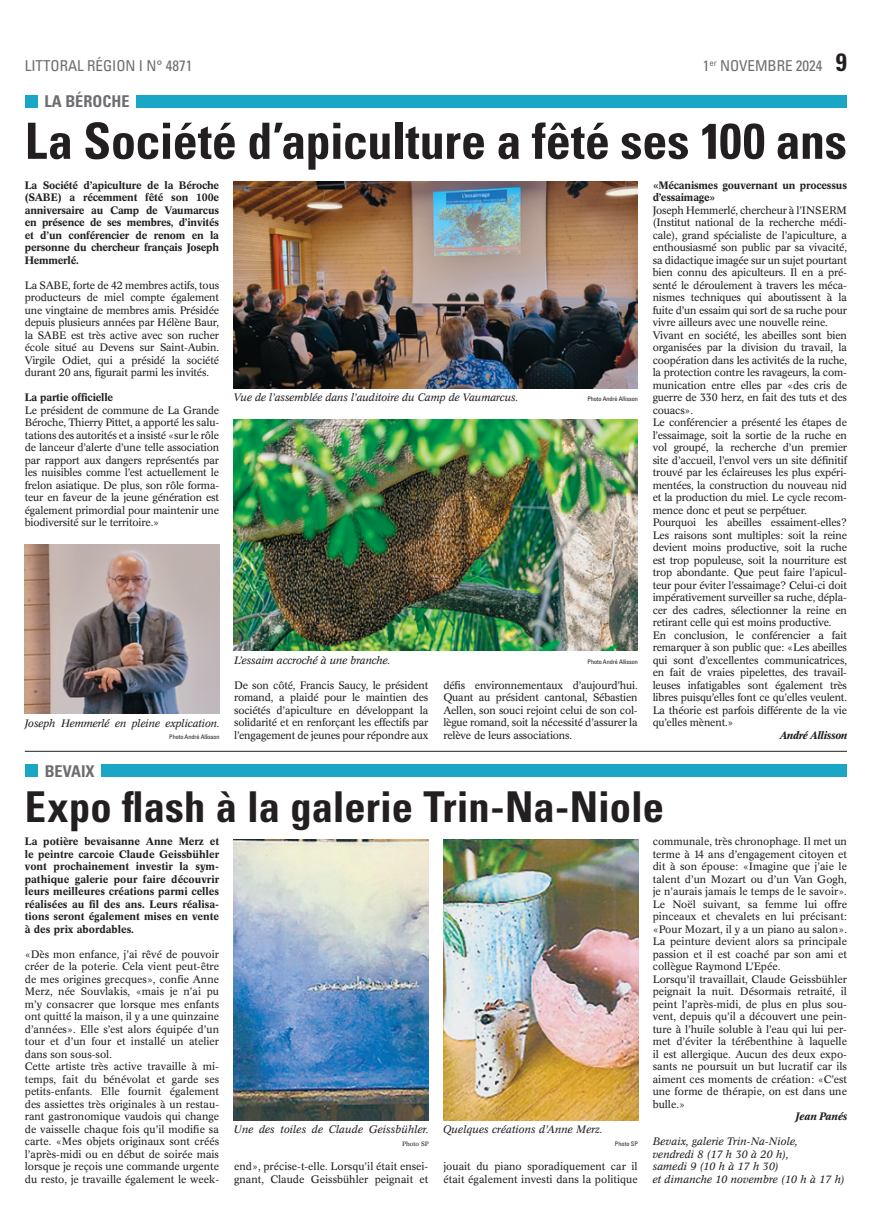
<style>
.page{position:relative;width:886px;height:1223px;background:#fff}
.page>*{position:absolute;margin:0;border:0;box-sizing:border-box;transform-origin:0 0}
.t1{font:700 condensed 50px "Univers";letter-spacing:-.005em;color:#231f20}
.t2{font:700 condensed 42.5px "Univers";color:#231f20}
.t3{font:700 condensed 16.25px "Univers";color:#6c6d70}
.t4{font:condensed 15px "Univers";color:#6c6d70}
.t5{font:10.62px/12.5px "Concorde BE";letter-spacing:-.015em;color:#231f20}
.t6{font:500 10.62px/12.5px "Concorde BE";letter-spacing:-.015em;color:#231f20;text-align:justify}
.t7{font:italic 10.62px/12.5px "Concorde BE";color:#231f20}
.t8{font:italic 500 10.62px "Concorde BE";letter-spacing:-.015em;color:#231f20}
.t9{font:condensed 6.25px "Univers";letter-spacing:-.015em;color:#231f20}
.t10{font:6.25px "Concorde BE";color:#231f20}
.s1{font-weight:700;font-size:25px;color:#231f20}
</style>
<div class="page">
<div style="left:25px;top:95px;width:13px;height:13px;background:#1aa7c6"></div>
<div style="left:137px;top:95px;width:710px;height:12px;background:#1aa7c6"></div>
<img style="left:234px;top:182px;width:404px;height:206px">
<hr style="left:25px;top:751px;width:822px;height:1px;background:#231f20">
<img style="left:25px;top:544px;width:195px;height:169px">
<img style="left:234px;top:419px;width:404px;height:231px">
<img style="left:234px;top:839px;width:194px;height:281px">
<img style="left:443px;top:839px;width:195px;height:281px">
<div style="left:25px;top:764px;width:13px;height:13px;background:#1aa7c6"></div>
<div style="left:102px;top:764px;width:745px;height:12px;background:#1aa7c6"></div>
<h3 class="t4" style="left:25px;top:56px;width:169px">LITTORAL RÉGION I N° 4871</h3>
<h3 class="t4" style="left:703px;top:56px;width:146px">1<sup>er</sup> NOVEMBRE 2024 <span class="s1">9</span></h3>
<h3 class="t3" style="left:45px;top:92px;width:86px">LA BÉROCHE</h3>
<h1 class="t1" style="left:25px;top:110px;width:824px">La Société d’apiculture a fêté ses 100 ans</h1>
<p class="t6" style="left:25px;top:179px;width:196px">La Société d’apiculture de la Béroche (SABE) a récemment fêté son 100e anniversaire au Camp de Vaumarcus en présence de ses membres, d’invités et d’un conférencier de renom en la personne du chercheur français Joseph Hemmerlé.</p>
<p class="t5" style="left:25px;top:279px;width:196px;text-align:justify">La SABE, forte de 42 membres actifs, tous producteurs de miel compte également une vingtaine de membres amis. Présidée depuis plusieurs années par Hélène Baur, la SABE est très active avec son rucher école situé au Devens sur Saint-Aubin.<br>Virgile Odiet, qui a présidé la société durant 20 ans, figurait parmi les invités.</p>
<p class="t6" style="left:25px;top:391px;width:90px">La partie officielle</p>
<p class="t5" style="left:25px;top:404px;width:196px;text-align:justify">Le président de commune de La Grande Béroche, Thierry Pittet, a apporté les salu&shy;tations des autorités et a insisté «sur le rôle de lanceur d’alerte d’une telle association par rapport aux dangers représentés par les nuisibles comme l’est actuellement le frelon asiatique. De plus, son rôle forma&shy;teur en faveur de la jeune génération est également primordial pour maintenir une biodiversité sur le territoire.»</p>
<p class="t6" style="left:653px;top:179px;width:196px">«Mécanismes gouvernant un processus d’essaimage»</p>
<p class="t5" style="left:653px;top:204px;width:196px">Joseph Hemmerlé, chercheur à l’INSERM (Institut national de la recherche médi&shy;cale), grand spécialiste de l’apiculture, a enthousiasmé son public par sa vivacité, sa didactique imagée sur un sujet pourtant bien connu des apiculteurs. Il en a pré&shy;senté le déroulement à travers les méca&shy;nismes techniques qui aboutissent à la fuite d’un essaim qui sort de sa ruche pour vivre ailleurs avec une nouvelle reine.<br>Vivant en société, les abeilles sont bien organisées par la division du travail, la coopération dans les activités de la ruche, la protection contre les ravageurs, la com&shy;munication entre elles par «des cris de guerre de 330 herz, en fait des tuts et des couacs».<br>Le conférencier a présenté les étapes de l’essaimage, soit la sortie de la ruche en vol groupé, la recherche d’un premier site d’accueil, l’envol vers un site définitif trouvé par les éclaireuses les plus expéri&shy;mentées, la construction du nouveau nid et la production du miel. Le cycle recom&shy;mence donc et peut se perpétuer.<br>Pourquoi les abeilles essaiment-elles?<br>Les raisons sont multiples: soit la reine devient moins productive, soit la ruche est trop populeuse, soit la nourriture est trop abondante. Que peut faire l’apicul&shy;teur pour éviter l’essaimage? Celui-ci doit impérativement surveiller sa ruche, dépla&shy;cer des cadres, sélectionner la reine en retirant celle qui est moins productive.<br>En conclusion, le conférencier a fait remarquer à son public que: «Les abeilles qui sont d’excellentes communicatrices, en fait de vraies pipelettes, des travail&shy;leuses infatigables sont également très libres puisqu’elles font ce qu’elles veulent.<br>La théorie est parfois différente de la vie qu’elles mènent.»</p>
<p class="t8" style="left:779px;top:728px;width:69px">André Allisson</p>
<p class="t7" style="left:234px;top:391px;width:286px">Vue de l’assemblée dans l’auditoire du Camp de Vaumarcus.</p>
<p class="t9" style="left:587px;top:395px;width:52px">Photo André Allisson</p>
<p class="t7" style="left:234px;top:654px;width:158px">L’essaim accroché à une branche.</p>
<p class="t9" style="left:588px;top:658px;width:52px">Photo André Allisson</p>
<p class="t5" style="left:234px;top:679px;width:196px;text-align:justify">De son côté, Francis Saucy, le président romand, a plaidé pour le maintien des sociétés d’apiculture en développant la solidarité et en renforçant les effectifs par l’engagement de jeunes pour répondre aux</p>
<p class="t5" style="left:443px;top:679px;width:196px;text-align:justify">défis environnementaux d’aujourd’hui.<br>Quant au président cantonal, Sébastien Aellen, son souci rejoint celui de son col&shy;lègue romand, soit la nécessité d’assurer la relève de leurs associations.</p>
<p class="t7" style="left:25px;top:716px;width:196px">Joseph Hemmerlé en pleine explication.</p>
<p class="t9" style="left:169px;top:733px;width:52px">Photo André Allisson</p>
<h3 class="t3" style="left:45px;top:761px;width:51px">BEVAIX</h3>
<h2 class="t2" style="left:25px;top:780px;width:641px">Expo flash à la galerie Trin-Na-Niole</h2>
<p class="t6" style="left:25px;top:835px;width:196px">La potière bevaisanne Anne Merz et le peintre carcoie Claude Geissbühler vont prochainement investir la sym&shy;pathique galerie pour faire découvrir leurs meilleures créations parmi celles réalisées au fil des ans. Leurs réalisa&shy;tions seront également mises en vente à des prix abordables.</p>
<p class="t5" style="left:25px;top:948px;width:196px">«Dès mon enfance, j’ai rêvé de pouvoir créer de la poterie. Cela vient peut-être de mes origines grecques», confie Anne Merz, née Souvlakis, «mais je n’ai pu m’y consacrer que lorsque mes enfants ont quitté la maison, il y a une quinzaine d’années». Elle s’est alors équipée d’un tour et d’un four et installé un atelier dans son sous-sol.<br>Cette artiste très active travaille à mi&shy;temps, fait du bénévolat et garde ses petits-enfants. Elle fournit également des assiettes très originales à un restau&shy;rant gastronomique vaudois qui change de vaisselle chaque fois qu’il modifie sa carte. «Mes objets originaux sont créés l’après-midi ou en début de soirée mais lorsque je reçois une commande urgente du resto, je travaille également le week-</p>
<p class="t7" style="left:234px;top:1123px;width:196px">Une des toiles de Claude Geissbühler.</p>
<p class="t10" style="left:402px;top:1139px;width:28px">Photo SP</p>
<p class="t7" style="left:443px;top:1123px;width:161px">Quelques créations d’Anne Merz.</p>
<p class="t9" style="left:615px;top:1139px;width:24px">Photo SP</p>
<p class="t5" style="left:234px;top:1160px;width:196px">end», précise-t-elle. Lorsqu’il était ensei&shy;gnant, Claude Geissbühler peignait et</p>
<p class="t5" style="left:443px;top:1160px;width:196px">jouait du piano sporadiquement car il était également investi dans la politique</p>
<p class="t5" style="left:653px;top:835px;width:196px">communale, très chronophage. Il met un terme à 14 ans d’engagement citoyen et dit à son épouse: «Imagine que j’aie le talent d’un Mozart ou d’un Van Gogh, je n’aurais jamais le temps de le savoir».<br>Le Noël suivant, sa femme lui offre pinceaux et chevalets en lui précisant: «Pour Mozart, il y a un piano au salon».<br>La peinture devient alors sa principale passion et il est coaché par son ami et collègue Raymond L’Epée.<br>Lorsqu’il travaillait, Claude Geissbühler peignait la nuit. Désormais retraité, il peint l’après-midi, de plus en plus sou&shy;vent, depuis qu’il a découvert une pein&shy;ture à l’huile soluble à l’eau qui lui per&shy;met d’éviter la térébenthine à laquelle il est allergique. Aucun des deux expo&shy;sants ne poursuit un but lucratif car ils aiment ces moments de création: «C’est une forme de thérapie, on est dans une bulle.»</p>
<p class="t8" style="left:795px;top:1110px;width:53px">Jean Panés</p>
<p class="t7" style="left:653px;top:1135px;width:194px">Bevaix, galerie Trin-Na-Niole,<br>vendredi 8 (17 h 30 à 20 h),<br>samedi 9 (10 h à 17 h 30)<br>et dimanche 10 novembre (10 h à 17 h)</p>
</div>
